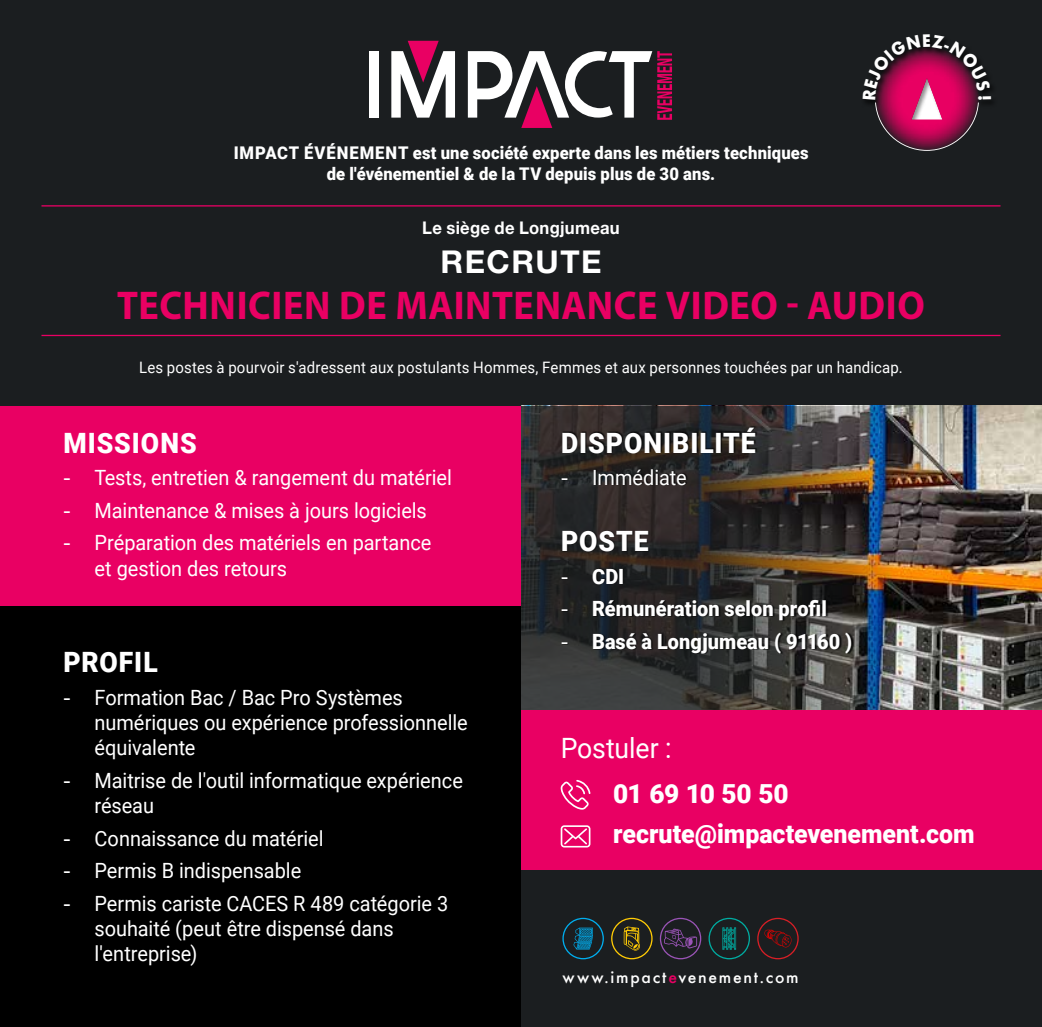
<style>
.page{position:relative;width:1042px;height:1027px;background:#1b1e20}
.page>*{position:absolute;margin:0;border:0;box-sizing:border-box;transform-origin:0 0}
.t1{font:700 40.25px "Myriad Pro";letter-spacing:.015em;color:#e90063;scale:.95 1}
.t2{font:700 31.5px "Helvetica Neue LT Std";letter-spacing:.045em;color:#fff}
.t3{font:900 28px "Roboto";letter-spacing:.035em;color:#fff;scale:.95 1}
.t4{font:28px "Roboto";letter-spacing:-.005em;color:#fff;scale:.95 1}
.t5{font:900 26.25px/39.7px "Roboto";color:#fff}
.t6{font:21px/25.2px "Roboto";color:#fff;scale:.95 1}
.t7{font:900 21px "Roboto";color:#fff;scale:.95 1}
.t8{font:900 17.5px/21px "Roboto";letter-spacing:.01em;color:#fff;text-align:center;scale:.95 1}
.t9{font:700 17.5px "Helvetica Neue LT Std";letter-spacing:.015em;color:#fff;scale:.95 1}
.t10{font:15.75px "Roboto";letter-spacing:.01em;color:#fff;scale:.95 1}
.t11{font:500 15.75px "Futura";letter-spacing:.11em;color:#fff}
.s1{font-family:"Helvetica Neue LT Std"}
.s2{font-family:"Helvetica Neue LT Std";font-weight:400}
.s3{color:#e90063}
</style>
<div class="page">
<div style="left:369px;top:51px;width:9px;height:67px;background:#fff"></div>
<svg style="left:391px;top:41px;width:64px;height:77px"></svg>
<svg style="left:468px;top:51px;width:204px;height:77px"></svg>
<hr style="left:41px;top:335px;width:959px;height:1px;background:#e90063">
<hr style="left:41px;top:205px;width:959px;height:2px;background:#e90063">
<div style="left:0;top:606px;width:521px;height:421px;background:#000"></div>
<div style="left:0;top:406px;width:521px;height:200px;background:#e90063"></div>
<img style="left:521px;top:406px;width:521px;height:304px">
<div style="left:521px;top:710px;width:521px;height:160px;background:#e90063"></div>
<svg style="left:561px;top:780px;width:29px;height:30px"></svg>
<svg style="left:561px;top:825px;width:29px;height:22px"></svg>
<div style="left:562px;top:918px;width:42px;height:41px;border:1px solid #00aeef;border-radius:50%"></div>
<svg style="left:573px;top:928px;width:20px;height:21px"></svg>
<div style="left:708px;top:918px;width:42px;height:41px;border:1px solid #00aca1;border-radius:50%"></div>
<svg style="left:722px;top:927px;width:14px;height:23px"></svg>
<svg style="left:624px;top:926px;width:16px;height:24px"></svg>
<div style="left:611px;top:918px;width:41px;height:41px;border:1px solid #ffcb05;border-radius:50%"></div>
<div style="left:660px;top:918px;width:41px;height:41px;border:1px solid #9a54b6;border-radius:50%"></div>
<svg style="left:664px;top:928px;width:33px;height:20px"></svg>
<div style="left:757px;top:918px;width:41px;height:41px;border:1px solid #d81f26;border-radius:50%"></div>
<svg style="left:764px;top:930px;width:28px;height:17px"></svg>
<div style="left:562px;top:427px;width:291px;height:227px;background:#000;opacity:.75"></div>
<svg style="left:865px;top:38px;width:126px;height:113px"></svg>
<p class="t8" style="left:234px;top:142px;width:606px">IMPACT ÉVÉNEMENT est une société experte dans les métiers techniques de l'événementiel &amp; de la TV depuis plus de 30 ans.</p>
<p class="t9" style="left:422px;top:217px;width:209px">Le siège de Longjumeau</p>
<h2 class="t2" style="left:440px;top:243px;width:163px">RECRUTE</h2>
<h1 class="t1" style="left:117px;top:280px;width:851px">TECHNICIEN DE MAINTENANCE VIDEO - AUDIO</h1>
<p class="t10" style="left:139px;top:357px;width:805px">Les postes à pourvoir s'adressent aux postulants Hommes, Femmes et aux personnes touchées par un handicap.</p>
<h3 class="t3" style="left:63px;top:423px;width:142px">MISSIONS</h3>
<p class="t6" style="left:63px;top:464px;width:411px"><span class="s1">-</span> Tests, entretien &amp; rangement du matériel</p>
<p class="t6" style="left:63px;top:497px;width:384px"><span class="s1">-</span> Maintenance &amp; mises à jours logiciels</p>
<p class="t6" style="left:94px;top:530px;width:356px;text-indent:-31px"><span class="s1">-</span> Préparation des matériels en partance et gestion des retours</p>
<h3 class="t3" style="left:63px;top:643px;width:101px">PROFIL</h3>
<p class="t6" style="left:95px;top:684px;width:394px;text-indent:-32px"><span class="s1">-</span> Formation Bac / Bac Pro Systèmes numériques ou expérience professionnelle équivalente</p>
<p class="t6" style="left:95px;top:767px;width:389px;text-indent:-32px"><span class="s1">-</span> Maitrise de l'outil informatique expérience réseau</p>
<p class="t6" style="left:63px;top:825px;width:276px"><span class="s1">-</span> Connaissance du matériel</p>
<p class="t6" style="left:63px;top:857px;width:252px"><span class="s1">-</span> Permis B indispensable</p>
<p class="t6" style="left:94px;top:890px;width:374px;text-indent:-32px"><span class="s1">-</span> Permis cariste CACES R 489 catégorie 3 souhaité (peut être dispensé dans l'entreprise)</p>
<h3 class="t3" style="left:561px;top:423px;width:206px">DISPONIBILITÉ</h3>
<p class="t6" style="left:561px;top:464px;width:134px"><span class="s1">-</span> Immédiate</p>
<h3 class="t3" style="left:561px;top:521px;width:94px">POSTE</h3>
<p class="t7" style="left:561px;top:561px;width:68px"><span class="s2">-</span> CDI</p>
<p class="t7" style="left:561px;top:594px;width:282px"><span class="s2">-</span> Rémunération selon profil</p>
<p class="t7" style="left:561px;top:627px;width:308px"><span class="s2">-</span> Basé à Longjumeau ( 91160 )</p>
<h3 class="t4" style="left:561px;top:729px;width:118px">Postuler :</h3>
<p class="t5" style="left:613px;top:773px;width:363px">01 69 10 50 50 recrute@impactevenement.com</p>
<p class="t11" style="left:562px;top:966px;width:238px">www.impact<span class="s3">e</span>venement.com</p>
</div>
